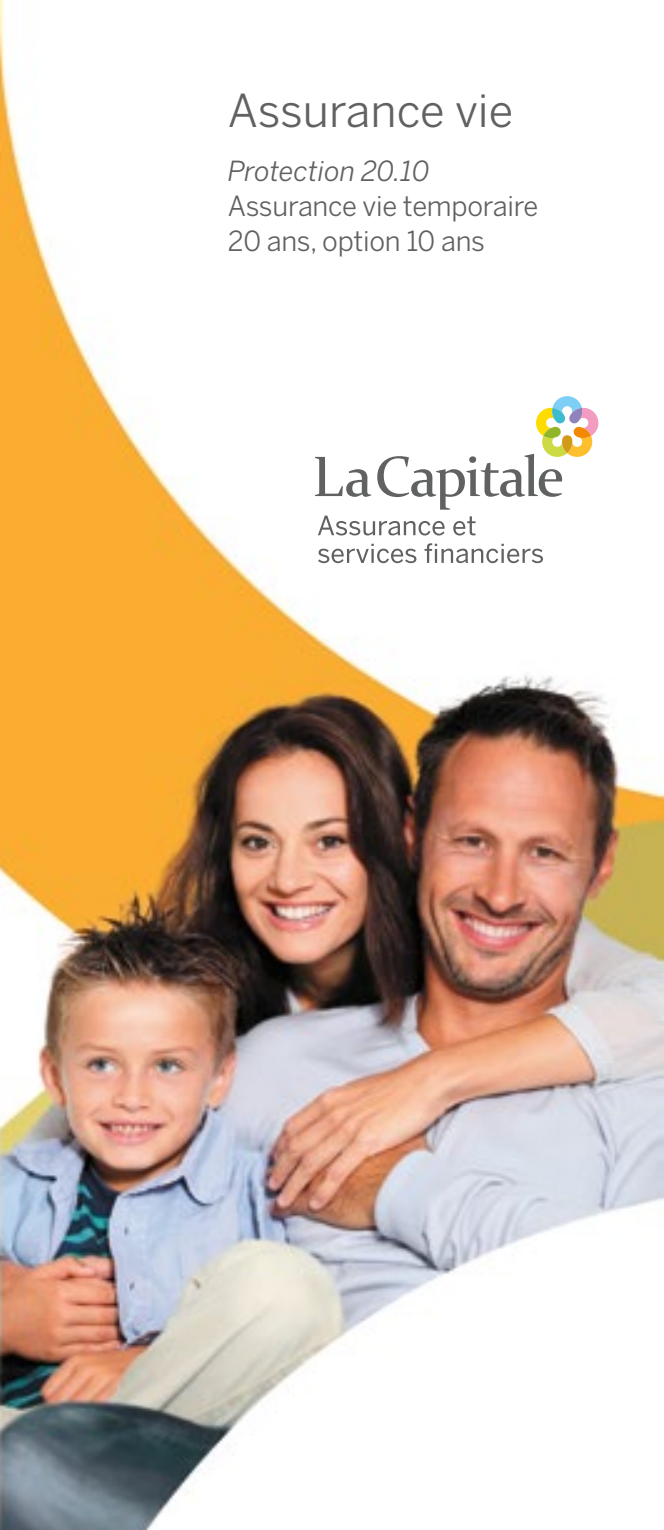
<style>
.page{position:relative;width:664px;height:1530px;background:#fff}
.page>*{position:absolute;margin:0;border:0;box-sizing:border-box;transform-origin:0 0}
.t1{font:45px "Benton Sans";color:#606161}
.t2{font:27.5px/35px "Benton Sans";letter-spacing:-.01em;color:#606161}
.t3{font:italic 27.5px "Benton Sans";color:#606161}
</style>
<div class="page">
<img style="left:0;top:0;width:664px;height:1530px">
<svg style="left:315px;top:457px;width:56px;height:40px"></svg>
<svg style="left:377px;top:396px;width:223px;height:114px"></svg>
<svg style="left:318px;top:516px;width:126px;height:20px"></svg>
<svg style="left:453px;top:516px;width:22px;height:20px"></svg>
<svg style="left:318px;top:544px;width:98px;height:19px"></svg>
<svg style="left:424px;top:543px;width:119px;height:20px"></svg>
<h1 class="t1" style="left:228px;top:84px;width:287px">Assurance vie</h1>
<p class="t3" style="left:228px;top:155px;width:203px">Protection 20.10</p>
<p class="t2" style="left:228px;top:188px;width:312px">Assurance vie temporaire<br>20 ans, option 10 ans</p>
</div>
